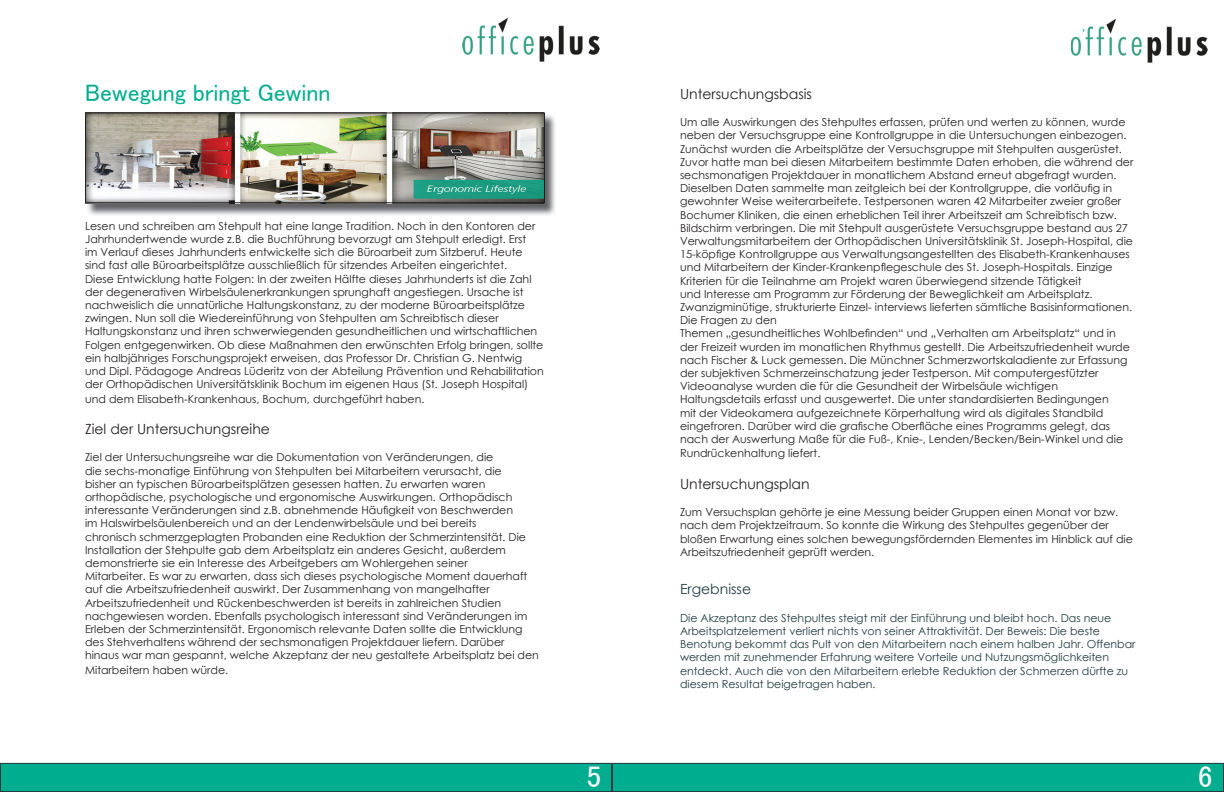
<style>
.page{position:relative;width:1224px;height:792px;background:#fff}
.page>*{position:absolute;margin:0;border:0;box-sizing:border-box;transform-origin:0 0}
.t1{font:30px "MS P Gothic";color:#fff}
.t2{font:24px "MS P Gothic";color:#00ad8e}
.t3{font:14px "Century Gothic";color:#231f20}
.t4{font:14px "Century Gothic";color:#213b42}
.t5{font:11px/13.2px "Century Gothic";color:#231f20}
.t6{font:11px/13.2px "Century Gothic";color:#213b42}
</style>
<div class="page">
<img style="left:86px;top:115px;width:469px;height:100px">
<img style="left:87px;top:114px;width:456px;height:87px">
<img style="left:463px;top:18px;width:136px;height:44px">
<img style="left:1071px;top:19px;width:136px;height:44px">
<div style="left:0;top:763px;width:611px;height:29px;background:#00ad8e"></div>
<div style="left:0;top:763px;width:612px;height:29px;border:1px solid #213b42"></div>
<div style="left:612px;top:763px;width:611px;height:29px;background:#00ad8e"></div>
<div style="left:612px;top:763px;width:612px;height:29px;border:1px solid #213b42"></div>
<div style="left:85px;top:112px;width:460px;height:91px;border:1px solid #231f20"></div>
<h2 class="t2" style="left:85px;top:81px;width:247px">Bewegung bringt Gewinn</h2>
<p class="t5" style="left:85px;top:219px;width:460px">Lesen und schreiben am Stehpult hat eine lange Tradition. Noch in den Kontoren der Jahrhundertwende wurde z.B. die Buchführung bevorzugt am Stehpult erledigt. Erst<br>im Verlauf dieses Jahrhunderts entwickelte sich die Büroarbeit zum Sitzberuf. Heute sind fast alle Büroarbeitsplätze ausschließlich für sitzendes Arbeiten eingerichtet.<br>Diese Entwicklung hatte Folgen: In der zweiten Hälfte dieses Jahrhunderts ist die Zahl der degenerativen Wirbelsäulenerkrankungen sprunghaft angestiegen. Ursache ist nachweislich die unnatürliche Haltungskonstanz, zu der moderne Büroarbeitsplätze zwingen. Nun soll die Wiedereinführung von Stehpulten am Schreibtisch dieser Haltungskonstanz und ihren schwerwiegenden gesundheitlichen und wirtschaftlichen Folgen entgegenwirken. Ob diese Maßnahmen den erwünschten Erfolg bringen, sollte ein halbjähriges Forschungsprojekt erweisen, das Professor Dr. Christian G. Nentwig und Dipl. Pädagoge Andreas Lüderitz von der Abteilung Prävention und Rehabilitation der Orthopädischen Universitätsklinik Bochum im eigenen Haus (St. Joseph Hospital)</p>
<p class="t5" style="left:85px;top:392px;width:341px">und dem Elisabeth-Krankenhaus, Bochum, durchgeführt haben.</p>
<p class="t3" style="left:85px;top:419px;width:187px">Ziel der Untersuchungsreihe</p>
<p class="t5" style="left:85px;top:451px;width:455px">Ziel der Untersuchungsreihe war die Dokumentation von Veränderungen, die<br>die sechs-monatige Einführung von Stehpulten bei Mitarbeitern verursacht, die<br>bisher an typischen Büroarbeitsplätzen gesessen hatten. Zu erwarten waren orthopädische, psychologische und ergonomische Auswirkungen. Orthopädisch interessante Veränderungen sind z.B. abnehmende Häufigkeit von Beschwerden<br>im Halswirbelsäulenbereich und an der Lendenwirbelsäule und bei bereits<br>chronisch schmerzgeplagten Probanden eine Reduktion der Schmerzintensität. Die Installation der Stehpulte gab dem Arbeitsplatz ein anderes Gesicht, außerdem demonstrierte sie ein Interesse des Arbeitgebers am Wohlergehen seiner<br>Mitarbeiter. Es war zu erwarten, dass sich dieses psychologische Moment dauerhaft auf die Arbeitszufriedenheit auswirkt. Der Zusammenhang von mangelhafter Arbeitszufriedenheit und Rückenbeschwerden ist bereits in zahlreichen Studien nachgewiesen worden. Ebenfalls psychologisch interessant sind Veränderungen im Erleben der Schmerzintensität. Ergonomisch relevante Daten sollte die Entwicklung des Stehverhaltens während der sechsmonatigen Projektdauer liefern. Darüber hinaus war man gespannt, welche Akzeptanz der neu gestaltete Arbeitsplatz bei den</p>
<p class="t5" style="left:85px;top:663px;width:145px">Mitarbeitern haben würde.</p>
<p class="t3" style="left:680px;top:84px;width:133px">Untersuchungsbasis</p>
<p class="t5" style="left:680px;top:115px;width:455px">Um alle Auswirkungen des Stehpultes erfassen, prüfen und werten zu können, wurde neben der Versuchsgruppe eine Kontrollgruppe in die Untersuchungen einbezogen.<br>Zunächst wurden die Arbeitsplätze der Versuchsgruppe mit Stehpulten ausgerüstet.<br>Zuvor hatte man bei diesen Mitarbeitern bestimmte Daten erhoben, die während der sechsmonatigen Projektdauer in monatlichem Abstand erneut abgefragt wurden.<br>Dieselben Daten sammelte man zeitgleich bei der Kontrollgruppe, die vorläufig in gewohnter Weise weiterarbeitete. Testpersonen waren 42 Mitarbeiter zweier großer Bochumer Kliniken, die einen erheblichen Teil ihrer Arbeitszeit am Schreibtisch bzw.<br>Bildschirm verbringen. Die mit Stehpult ausgerüstete Versuchsgruppe bestand aus 27<br>Verwaltungsmitarbeitern der Orthopädischen Universitätsklinik St. Joseph-Hospital, die 15-köpfige Kontrollgruppe aus Verwaltungsangestellten des Elisabeth-Krankenhauses und Mitarbeitern der Kinder-Krankenpflegeschule des St. Joseph-Hospitals. Einzige Kriterien für die Teilnahme am Projekt waren überwiegend sitzende Tätigkeit<br>und Interesse am Programm zur Förderung der Beweglichkeit am Arbeitsplatz.<br>Zwanzigminütige, strukturierte Einzel- interviews lieferten sämtliche Basisinformationen.<br>Die Fragen zu den<br>Themen „gesundheitliches Wohlbefinden“ und „Verhalten am Arbeitsplatz“ und in der Freizeit wurden im monatlichen Rhythmus gestellt. Die Arbeitszufriedenheit wurde nach Fischer &amp; Luck gemessen. Die Münchner Schmerzwortskaladiente zur Erfassung der subjektiven Schmerzeinschatzung jeder Testperson. Mit computergestützter Videoanalyse wurden die für die Gesundheit der Wirbelsäule wichtigen Haltungsdetails erfasst und ausgewertet. Die unter standardisierten Bedingungen<br>mit der Videokamera aufgezeichnete Körperhaltung wird als digitales Standbild eingefroren. Darüber wird die grafische Oberfläche eines Programms gelegt, das nach der Auswertung Maße für die Fuß-, Knie-, Lenden/Becken/Bein-Winkel und die</p>
<p class="t5" style="left:680px;top:447px;width:142px">Rundrückenhaltung liefert.</p>
<p class="t3" style="left:680px;top:474px;width:131px">Untersuchungsplan</p>
<p class="t5" style="left:680px;top:505px;width:454px">Zum Versuchsplan gehörte je eine Messung beider Gruppen einen Monat vor bzw. nach dem Projektzeitraum. So konnte die Wirkung des Stehpultes gegenüber der bloßen Erwartung eines solchen bewegungsfördernden Elementes im Hinblick auf die Arbeitszufriedenheit geprüft werden.</p>
<p class="t4" style="left:680px;top:579px;width:73px">Ergebnisse</p>
<p class="t6" style="left:680px;top:611px;width:457px">Die Akzeptanz des Stehpultes steigt mit der Einführung und bleibt hoch. Das neue Arbeitsplatzelement verliert nichts von seiner Attraktivität. Der Beweis: Die beste Benotung bekommt das Pult von den Mitarbeitern nach einem halben Jahr. Offenbar werden mit zunehmender Erfahrung weitere Vorteile und Nutzungsmöglichkeiten entdeckt. Auch die von den Mitarbeitern erlebte Reduktion der Schmerzen dürfte zu diesem Resultat beigetragen haben.</p>
<h1 class="t1" style="left:586px;top:762px;width:16px">5</h1>
<h1 class="t1" style="left:1198px;top:762px;width:16px">6</h1>
</div>
